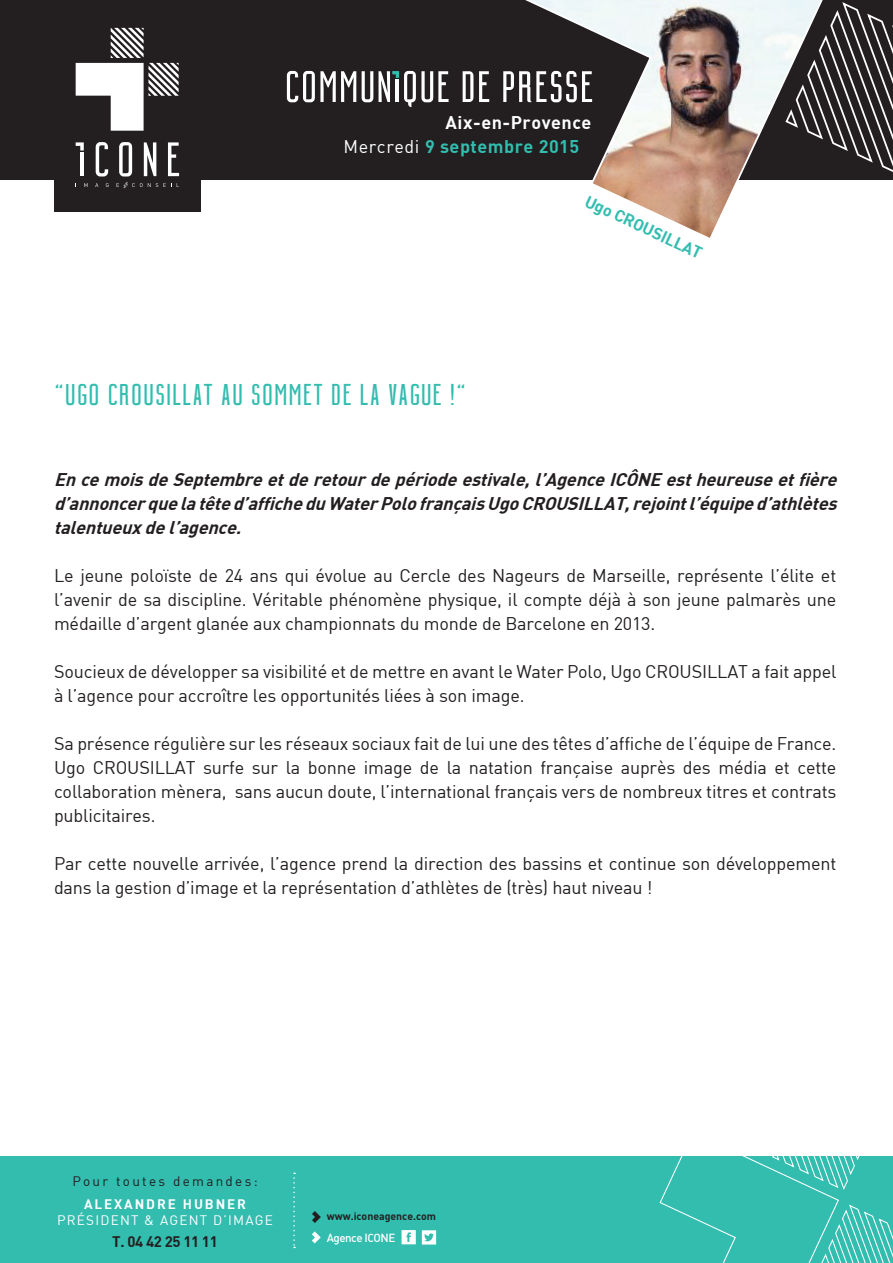
<style>
.page{position:relative;width:893px;height:1263px;background:#fff}
.page>*{position:absolute;margin:0;border:0;box-sizing:border-box;transform-origin:0 0}
.t1{font:500 condensed 30px "Building";letter-spacing:.05em;color:#32bdaf}
.t2{font:18px/24px "DIN";letter-spacing:-.01em;color:#231f20;text-align:justify}
.t3{font:italic 18px/24px "DIN Bold";color:#231f20;text-align:justify}
.t4{font:18px/24px "DIN Bold";letter-spacing:.03em;color:#fff}
.t5{font:16.5px "DIN Bold";color:#32bdaf}
.t6{font:15px "DIN Bold";letter-spacing:-.025em;color:#231f20}
.t7{font:13.5px "DIN";letter-spacing:.09em;color:#fff}
.t8{font:13.5px "DIN";letter-spacing:.17em;color:#231f20}
.t9{font:13.5px "DIN Bold";letter-spacing:.14em;color:#fff}
.t10{font:11.55px "DIN Medium Alternate";letter-spacing:-.04em;color:#fff}
.t11{font:10.5px "DIN Bold";color:#231f20}
.s1{font-family:"DIN"}
.s2{color:#32bdaf}
</style>
<div class="page">
<div style="left:0;top:0;width:893px;height:179px;background:#231f20"></div>
<svg style="left:522px;top:0;width:305px;height:238px"></svg>
<svg style="left:784px;top:1px;width:109px;height:173px"></svg>
<div style="left:0;top:1157px;width:893px;height:106px;background:#32bdaf"></div>
<div style="left:54px;top:0;width:147px;height:211px;background:#231f20"></div>
<svg style="left:84px;top:183px;width:4px;height:4px"></svg>
<hr style="left:80px;top:152px;width:4px;height:24px;background:#fff">
<svg style="left:76px;top:142px;width:8px;height:9px"></svg>
<svg style="left:96px;top:142px;width:12px;height:34px"></svg>
<svg style="left:119px;top:142px;width:13px;height:34px"></svg>
<svg style="left:168px;top:142px;width:11px;height:34px"></svg>
<svg style="left:144px;top:142px;width:12px;height:34px"></svg>
<svg style="left:76px;top:28px;width:103px;height:103px"></svg>
<svg style="left:117px;top:182px;width:62px;height:6px"></svg>
<svg style="left:422px;top:1230px;width:14px;height:14px"></svg>
<svg style="left:402px;top:1230px;width:14px;height:14px"></svg>
<svg style="left:312px;top:1211px;width:9px;height:12px"></svg>
<svg style="left:312px;top:1231px;width:9px;height:12px"></svg>
<svg style="left:659px;top:1156px;width:234px;height:107px"></svg>
<svg style="left:293px;top:1172px;width:2px;height:76px"></svg>
<svg style="left:287px;top:71px;width:69px;height:31px"></svg>
<svg style="left:362px;top:71px;width:11px;height:31px"></svg>
<svg style="left:463px;top:71px;width:10px;height:31px"></svg>
<svg style="left:479px;top:71px;width:10px;height:31px"></svg>
<svg style="left:503px;top:71px;width:89px;height:31px"></svg>
<svg style="left:379px;top:71px;width:70px;height:36px"></svg>
<p class="t4" style="left:344px;top:110px;width:249px;text-indent:102px">Aix-en-Provence<br><span class="s1">Mercredi</span> <span class="s2">9 septembre 2015</span></p>
<p class="t5" style="left:590px;top:190px;width:129px;rotate:25deg">Ugo CROUSILLAT</p>
<h1 class="t1" style="left:54px;top:378px;width:413px">“UGO CROUSILLAT AU SOMMET DE LA VAGUE !“</h1>
<p class="t3" style="left:54px;top:467px;width:790px">EncemoisdeSeptembreetderetourdepériodeestivale,l’AgenceICÔNEestheureuseetfière d’annoncerquelatêted’afficheduWaterPolofrançaisUgoCROUSILLAT,rejointl’équiped’athlètes talentueuxdel’agence.</p>
<p class="t2" style="left:54px;top:563px;width:784px">Le jeune poloïste de 24 ans qui évolue au Cercle des Nageurs de Marseille, représente l’élite et l’avenir de sa discipline. Véritable phénomène physique, il compte déjà à son jeune palmarès une médaille d’argent glanée aux championnats du monde de Barcelone en 2013.</p>
<p class="t2" style="left:54px;top:659px;width:784px">Soucieux de développer sa visibilité et de mettre en avant le Water Polo, Ugo CROUSILLAT a fait appel à l’agence pour accroître les opportunités liées à son image.</p>
<p class="t2" style="left:54px;top:731px;width:784px">Sa présence régulière sur les réseaux sociaux fait de lui une des têtes d’affiche de l’équipe de France.<br>Ugo CROUSILLAT surfe sur la bonne image de la natation française auprès des média et cette collaboration mènera, sans aucun doute, l’international français vers de nombreux titres et contrats publicitaires.</p>
<p class="t2" style="left:54px;top:851px;width:784px">Par cette nouvelle arrivée, l’agence prend la direction des bassins et continue son développement dans la gestion d’image et la représentation d’athlètes de (très) haut niveau !</p>
<p class="t8" style="left:72px;top:1173px;width:187px">Pour toutes demandes:</p>
<p class="t9" style="left:84px;top:1195px;width:83px">Alexan dre</p>
<p class="t9" style="left:183px;top:1195px;width:44px">hubner</p>
<p class="t7" style="left:57px;top:1212px;width:181px">prési dent &amp; agent d’ima</p>
<p class="t7" style="left:255px;top:1212px;width:20px">ge</p>
<p class="t11" style="left:327px;top:1209px;width:111px">www.iconeagence.com</p>
<p class="t6" style="left:112px;top:1231px;width:107px">T. 04 42 25 11 11</p>
<p class="t10" style="left:327px;top:1230px;width:70px">Agence ICONE</p>
</div>
